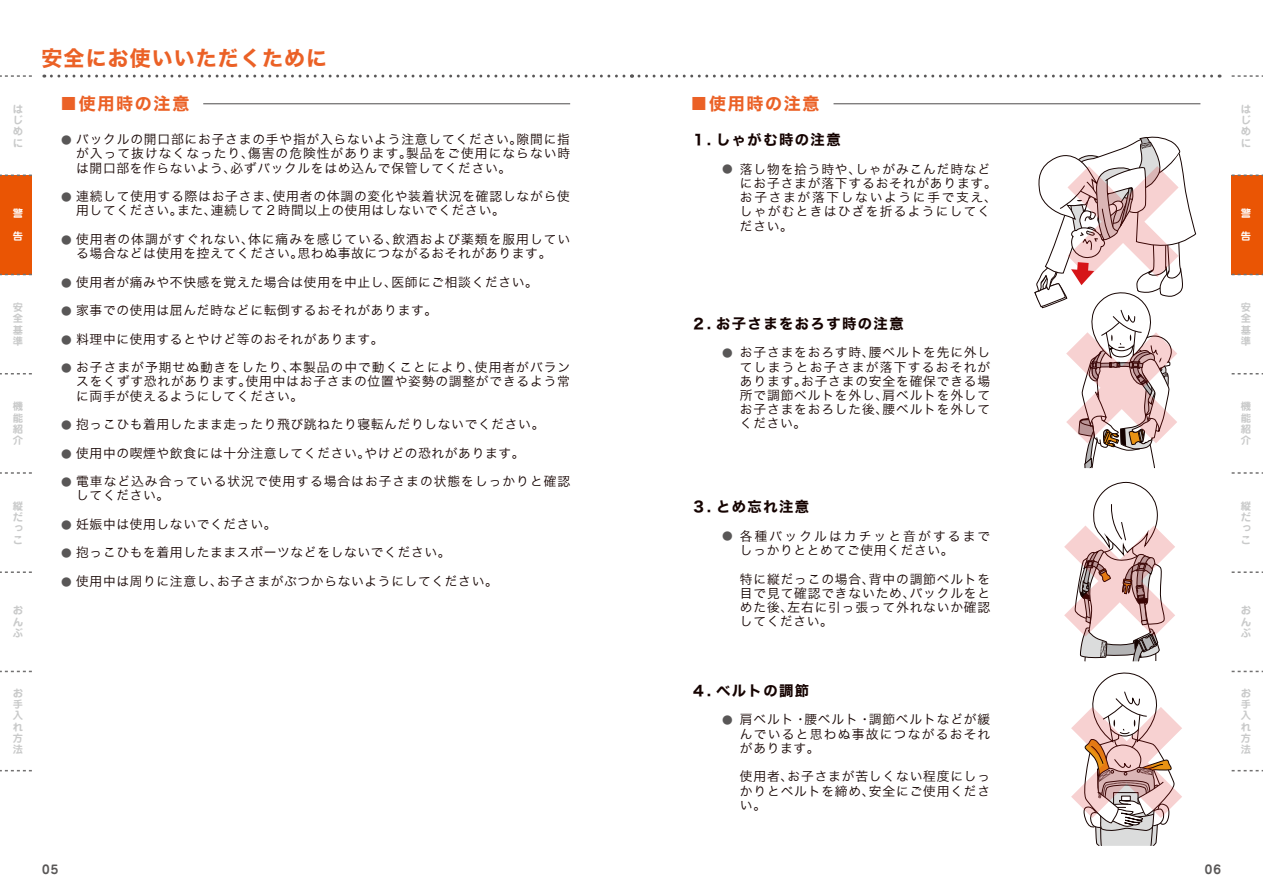
<style>
.page{position:relative;width:1263px;height:893px;background:#fff}
.page>*{position:absolute;margin:0;border:0;box-sizing:border-box;transform-origin:0 0}
.t1{font:21px "Hiragino Kaku W7 90 msp RKSJ H";letter-spacing:.05em;color:#eb6126}
.t2{font:16.95px "Hiragino Kaku W7 90 msp RKSJ H";letter-spacing:.1em;color:#eb6126}
.t3{font:14.25px "Hiragino Kaku W7 90 msp RKSJ H";letter-spacing:.1em;color:#150301}
.t4{font:12.75px/14.2px "Hiragino Kaku W3 90 msp RKSJ H";letter-spacing:.06em;color:#150301;text-align:justify}
.t5{font:12.75px/14.2px "Hiragino Kaku W3 90 msp RKSJ H";letter-spacing:.08em;color:#150301}
.t6{font:12.75px/14.2px "Hiragino Kaku W3 90 msp RKSJ H";letter-spacing:.165em;color:#150301}
.t7{font:700 12px "Jun 501 Pro";color:#595757}
.t8{font:10.65px "Hiragino Kaku W5 90 msp RKSJ H";color:#595757}
.t9{font:700 10.35px/11.4px "Jun 501 Pro";color:#c9caca;text-align:justify}
.t10{font:700 10.35px/21.6px "Jun 501 Pro";color:#fff}
</style>
<div class="page">
<div style="left:0;top:175px;width:32px;height:100px;background:#ea5504"></div>
<svg style="left:0;top:75px;width:32px;height:2px"></svg>
<svg style="left:0;top:175px;width:32px;height:1px"></svg>
<svg style="left:0;top:274px;width:32px;height:1px"></svg>
<svg style="left:0;top:373px;width:32px;height:1px"></svg>
<svg style="left:0;top:472px;width:32px;height:2px"></svg>
<svg style="left:0;top:571px;width:32px;height:2px"></svg>
<svg style="left:0;top:671px;width:32px;height:1px"></svg>
<svg style="left:0;top:770px;width:32px;height:1px"></svg>
<svg style="left:44px;top:75px;width:580px;height:3px"></svg>
<hr style="left:203px;top:103px;width:367px;height:1px;background:#595757">
<svg style="left:1071px;top:672px;width:111px;height:174px"></svg>
<svg style="left:1034px;top:136px;width:162px;height:332px"></svg>
<svg style="left:1064px;top:481px;width:111px;height:180px"></svg>
<svg style="left:631px;top:75px;width:580px;height:3px"></svg>
<div style="left:1231px;top:175px;width:32px;height:100px;background:#ea5504"></div>
<svg style="left:1231px;top:75px;width:32px;height:2px"></svg>
<svg style="left:1231px;top:175px;width:32px;height:1px"></svg>
<svg style="left:1231px;top:274px;width:32px;height:1px"></svg>
<svg style="left:1231px;top:373px;width:32px;height:1px"></svg>
<svg style="left:1231px;top:472px;width:32px;height:2px"></svg>
<svg style="left:1231px;top:571px;width:32px;height:2px"></svg>
<svg style="left:1231px;top:671px;width:32px;height:1px"></svg>
<svg style="left:1231px;top:770px;width:32px;height:1px"></svg>
<hr style="left:833px;top:103px;width:367px;height:1px;background:#595757">
<p class="t9" style="left:13px;top:102px;width:11px">はじめに</p>
<p class="t10" style="left:13px;top:203px;width:18px">警　告</p>
<p class="t9" style="left:13px;top:300px;width:11px">安全基準</p>
<p class="t9" style="left:13px;top:400px;width:12px">機能紹介</p>
<p class="t9" style="left:13px;top:499px;width:12px">縦だっこ</p>
<p class="t9" style="left:13px;top:604px;width:11px">おんぶ</p>
<h1 class="t1" style="left:42px;top:47px;width:287px">安全にお使いいただくために</h1>
<h2 class="t2" style="left:60px;top:95px;width:131px">■使用時の注意</h2>
<p class="t4" style="left:76px;top:133px;width:496px">バックルの開口部にお子さまの手や指が入らないよう注意してください。隙間に指が入って抜けなくなったり、傷害の危険性があります。製品をご使用にならない時は開口部を作らないよう、必ずバックルをはめ込んで保管してください。</p>
<p class="t4" style="left:76px;top:190px;width:495px">連続して使用する際はお子さま、使用者の体調の変化や装着状況を確認しながら使用してください。また、連続して２時間以上の使用はしないでください。</p>
<p class="t4" style="left:76px;top:232px;width:496px">使用者の体調がすぐれない、体に痛みを感じている、飲酒および薬類を服用している場合などは使用を控えてください。思わぬ事故につながるおそれがあります。</p>
<p class="t4" style="left:76px;top:275px;width:463px">使用者が痛みや不快感を覚えた場合は使用を中止し、医師にご相談ください。</p>
<p class="t4" style="left:76px;top:304px;width:362px">家事での使用は屈んだ時などに転倒するおそれがあります。</p>
<p class="t4" style="left:76px;top:332px;width:309px">料理中に使用するとやけど等のおそれがあります。</p>
<p class="t4" style="left:76px;top:361px;width:496px">お子さまが予期せぬ動きをしたり、本製品の中で動くことにより、使用者がバランスをくずす恐れがあります。使用中はお子さまの位置や姿勢の調整ができるよう常に両手が使えるようにしてください。</p>
<p class="t4" style="left:76px;top:418px;width:470px">抱っこひも着用したまま走ったり飛び跳ねたり寝転んだりしないでください。</p>
<p class="t4" style="left:76px;top:446px;width:450px">使用中の喫煙や飲食には十分注意してください。やけどの恐れがあります。</p>
<p class="t5" style="left:76px;top:475px;width:496px">電車など込み合っている状況で使用する場合はお子さまの状態をしっかりと確認してください。</p>
<p class="t4" style="left:76px;top:517px;width:202px">妊娠中は使用しないでください。</p>
<p class="t4" style="left:76px;top:546px;width:376px">抱っこひもを着用したままスポーツなどをしないでください。</p>
<p class="t4" style="left:76px;top:574px;width:423px">使用中は周りに注意し、お子さまがぶつからないようにしてください。</p>
<p class="t8" style="left:61px;top:135px;width:12px">●</p>
<p class="t8" style="left:61px;top:192px;width:12px">●</p>
<p class="t8" style="left:61px;top:234px;width:12px">●</p>
<p class="t8" style="left:61px;top:277px;width:12px">●</p>
<p class="t8" style="left:61px;top:306px;width:12px">●</p>
<p class="t8" style="left:61px;top:334px;width:12px">●</p>
<p class="t8" style="left:61px;top:363px;width:12px">●</p>
<p class="t8" style="left:61px;top:420px;width:12px">●</p>
<p class="t8" style="left:61px;top:448px;width:12px">●</p>
<p class="t8" style="left:61px;top:477px;width:12px">●</p>
<p class="t8" style="left:61px;top:519px;width:12px">●</p>
<p class="t8" style="left:61px;top:548px;width:12px">●</p>
<p class="t8" style="left:61px;top:576px;width:12px">●</p>
<p class="t9" style="left:13px;top:686px;width:11px">お手入れ方法</p>
<p class="t7" style="left:42px;top:860px;width:18px">05</p>
<h2 class="t2" style="left:690px;top:95px;width:131px">■使用時の注意</h2>
<p class="t3" style="left:691px;top:133px;width:151px">１. しゃがむ時の注意</p>
<p class="t4" style="left:740px;top:162px;width:258px;text-align:left">落し物を拾う時や、しゃがみこんだ時などにお子さまが落下するおそれがあります。お子さまが落下しないように手で支え、しゃがむときはひざを折るようにしてください。</p>
<p class="t8" style="left:722px;top:164px;width:12px">●</p>
<p class="t3" style="left:691px;top:316px;width:214px">２. お子さまをおろす時の注意</p>
<p class="t4" style="left:740px;top:346px;width:252px">お子さまをおろす時、腰ベルトを先に外してしまうとお子さまが落下するおそれがあります。お子さまの安全を確保できる場所で調節ベルトを外し、肩ベルトを外してお子さまをおろした後、腰ベルトを外してください。</p>
<p class="t8" style="left:722px;top:347px;width:12px">●</p>
<p class="t3" style="left:691px;top:500px;width:119px">３. とめ忘れ注意</p>
<p class="t6" style="left:740px;top:529px;width:252px">各種バックルはカチッと音がするまでしっかりととめてご使用ください。</p>
<p class="t4" style="left:740px;top:572px;width:252px">特に縦だっこの場合、背中の調節ベルトを目で見て確認できないため、バックルをとめた後、左右に引っ張って外れないか確認してください。</p>
<p class="t8" style="left:722px;top:531px;width:12px">●</p>
<p class="t3" style="left:691px;top:683px;width:119px">４. ベルトの調節</p>
<p class="t4" style="left:740px;top:713px;width:252px">肩ベルト・腰ベルト・調節ベルトなどが緩んでいると思わぬ事故につながるおそれがあります。</p>
<p class="t4" style="left:740px;top:770px;width:252px">使用者、お子さまが苦しくない程度にしっかりとベルトを締め、安全にご使用ください。</p>
<p class="t8" style="left:722px;top:715px;width:12px">●</p>
<p class="t9" style="left:1241px;top:102px;width:11px">はじめに</p>
<p class="t10" style="left:1241px;top:203px;width:18px">警　告</p>
<p class="t9" style="left:1241px;top:300px;width:11px">安全基準</p>
<p class="t9" style="left:1241px;top:400px;width:12px">機能紹介</p>
<p class="t9" style="left:1241px;top:499px;width:12px">縦だっこ</p>
<p class="t9" style="left:1241px;top:604px;width:11px">おんぶ</p>
<p class="t9" style="left:1241px;top:686px;width:11px">お手入れ方法</p>
<p class="t7" style="left:1205px;top:860px;width:18px">06</p>
</div>
